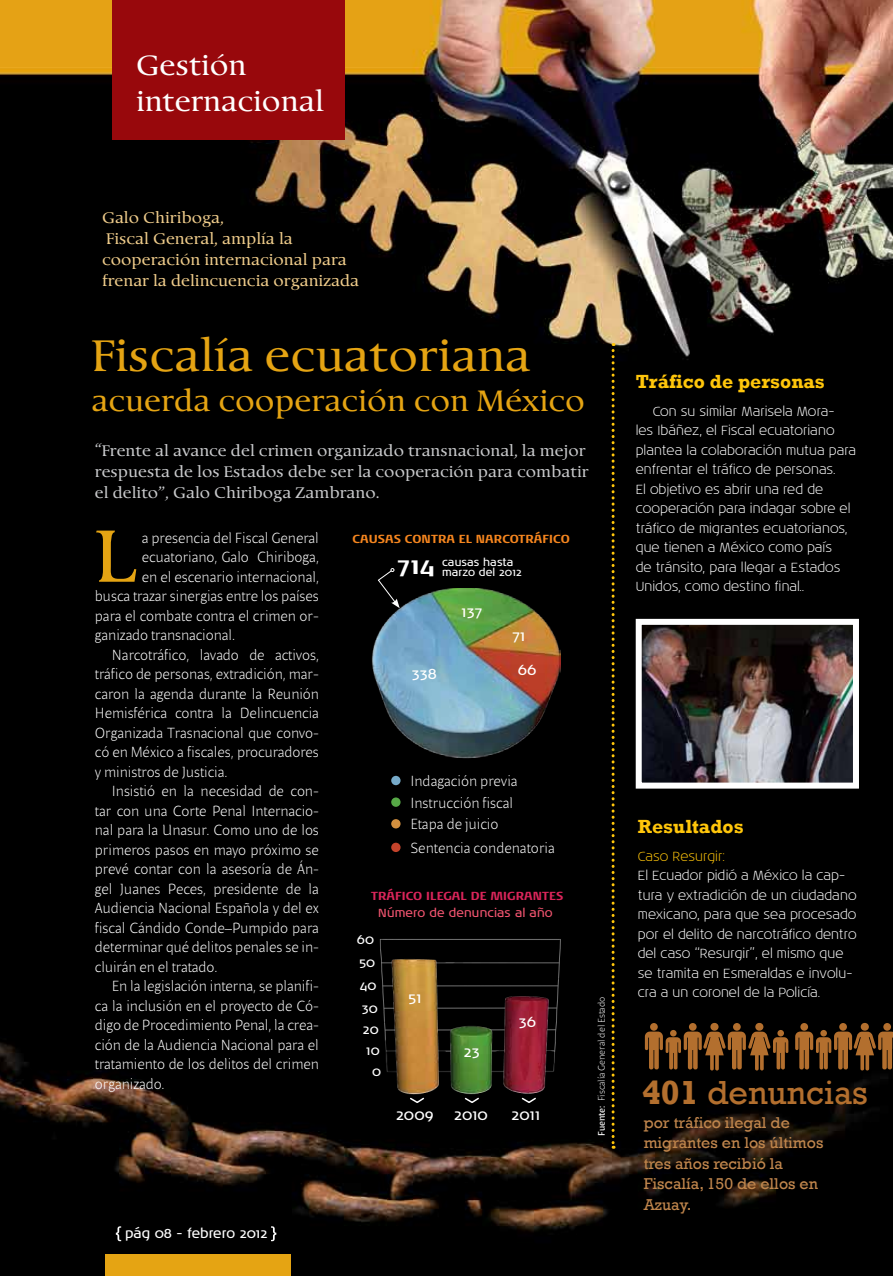
<style>
.page{position:relative;width:893px;height:1276px;background:#fff}
.page>*{position:absolute;margin:0;border:0;box-sizing:border-box;transform-origin:0 0}
.t1{font:79.05px "Berndal LT Std";color:#e5a413}
.t2{font:47.25px "Berndal LT Std";color:#e5a413}
.t3{font:34.2px "Rockwell";color:#b36f2e}
.t4{font:31.5px "Berndal LT Std";color:#e5a413}
.t5{font:30px/36px "Berndal LT Std";color:#fff}
.t6{font:700 23.85px "Noa LT Std";color:#fff}
.t7{font:700 19.5px "Rockwell";color:#ffc60b}
.t8{font:16.5px/21px "Berndal LT Std";color:#c7c8ca}
.t9{font:16.5px/21px "Berndal LT Std";color:#eecb8a}
.t10{font:16.05px/20.4px "Rockwell";color:#bf854c}
.t11{font:300 15px/21.6px "Beret LT Std";color:#fff}
.t12{font:15px "Noa LT Std";letter-spacing:.005em;color:#fff}
.t13{font:300 13.5px/19.5px "Noa LT Std";color:#fff}
.t14{font:13.5px "Noa LT Std";color:#fff}
.t15{font:300 13.5px "Noa LT Std";color:#ffc60b}
.t16{font:13.05px "Noa LT Std";color:#fff}
.t17{font:700 12px "Noa LT Std";letter-spacing:.005em;color:#f6861f}
.t18{font:700 12px "Noa LT Std";letter-spacing:.005em;color:#da255a}
.t19{font:12px "Noa LT Std";letter-spacing:.01em;color:#f0546f}
.t20{font:10.8px/10.8px "Noa LT Std";letter-spacing:.005em;color:#fff}
.t21{font:300 9.75px "Beret LT Std";letter-spacing:.005em;color:#fff}
.s1{font-weight:400}
.s2{font-weight:700}
</style>
<div class="page">
<img style="left:0;top:0;width:893px;height:1276px">
<img style="left:349px;top:923px;width:226px;height:176px">
<svg style="left:409px;top:1096px;width:16px;height:8px"></svg>
<svg style="left:463px;top:1096px;width:17px;height:8px"></svg>
<svg style="left:520px;top:1096px;width:17px;height:8px"></svg>
<div style="left:105px;top:1254px;width:185px;height:22px;background:#e5a413"></div>
<div style="left:112px;top:0;width:232px;height:140px;background:#98080c"></div>
<svg style="left:116px;top:1226px;width:5px;height:15px"></svg>
<svg style="left:271px;top:1226px;width:5px;height:15px"></svg>
<img style="left:643px;top:626px;width:209px;height:155px">
<div style="left:636px;top:619px;width:223px;height:169px;border:6px solid #fff"></div>
<svg style="left:612px;top:343px;width:3px;height:805px;background:#584403"></svg>
<img style="left:372px;top:589px;width:188px;height:170px">
<div style="left:391px;top:776px;width:10px;height:9px;background:#76aac9;border-radius:50%"></div>
<svg style="left:391px;top:797px;width:10px;height:10px"></svg>
<div style="left:391px;top:819px;width:10px;height:9px;background:#d3903f;border-radius:50%"></div>
<div style="left:391px;top:842px;width:10px;height:10px;background:#c4432b;border-radius:50%"></div>
<svg style="left:645px;top:1023px;width:143px;height:48px;background:#583616"></svg>
<svg style="left:795px;top:1023px;width:98px;height:48px;background:#5c3917"></svg>
<svg style="left:377px;top:568px;width:23px;height:40px"></svg>
<h3 class="t5" style="left:136px;top:48px;width:189px">Gestión internacional</h3>
<p class="t9" style="left:102px;top:207px;width:259px">Galo Chiriboga,<br>Fiscal General, amplía la cooperación internacional para frenar la delincuencia organizada</p>
<h2 class="t2" style="left:91px;top:331px;width:441px">Fiscalía ecuatoriana</h2>
<h3 class="t4" style="left:91px;top:384px;width:495px">acuerda cooperación con México</h3>
<p class="t8" style="left:95px;top:440px;width:495px">“Frente al avance del crimen organizado transnacional, la mejor respuesta de los Estados debe ser la cooperación para combatir el delito”, Galo Chiriboga Zambrano.</p>
<h1 class="t1" style="left:95px;top:514px;width:44px">L</h1>
<p class="t11" style="left:142px;top:526px;width:178px">a presencia del Fiscal General</p>
<p class="t11" style="left:142px;top:546px;width:178px">ecuatoriano, Galo Chiriboga,</p>
<p class="t11" style="left:142px;top:565px;width:178px">en el escenario internacional,</p>
<p class="t11" style="left:95px;top:585px;width:225px">busca trazar sinergias entre los países</p>
<p class="t11" style="left:95px;top:604px;width:226px">para el combate contra el crimen or-</p>
<p class="t11" style="left:95px;top:624px;width:142px">ganizado transnacional.</p>
<p class="t11" style="left:112px;top:643px;width:208px">Narcotráfico, lavado de activos,</p>
<p class="t11" style="left:95px;top:663px;width:225px">tráfico de personas, extradición, mar-</p>
<p class="t11" style="left:95px;top:682px;width:226px">caron la agenda durante la Reunión</p>
<p class="t11" style="left:95px;top:702px;width:226px">Hemisférica contra la Delincuencia</p>
<p class="t11" style="left:95px;top:721px;width:226px">Organizada Trasnacional que convo-</p>
<p class="t11" style="left:95px;top:741px;width:226px">có en México a fiscales, procuradores</p>
<p class="t11" style="left:95px;top:760px;width:134px">y ministros de Justicia.</p>
<p class="t11" style="left:112px;top:780px;width:208px">Insistió en la necesidad de con-</p>
<p class="t11" style="left:95px;top:799px;width:226px">tar con una Corte Penal Internacio-</p>
<p class="t11" style="left:95px;top:819px;width:225px">nal para la Unasur. Como uno de los</p>
<p class="t11" style="left:95px;top:838px;width:225px">primeros pasos en mayo próximo se</p>
<p class="t11" style="left:95px;top:858px;width:226px">prevé contar con la asesoría de Án-</p>
<p class="t11" style="left:95px;top:877px;width:225px">gel Juanes Peces, presidente de la</p>
<p class="t11" style="left:95px;top:897px;width:225px">Audiencia Nacional Española y del ex</p>
<p class="t11" style="left:95px;top:916px;width:225px">fiscal Cándido Conde–Pumpido para</p>
<p class="t11" style="left:95px;top:936px;width:226px">determinar qué delitos penales se in-</p>
<p class="t11" style="left:95px;top:955px;width:124px">cluirán en el tratado.</p>
<p class="t11" style="left:112px;top:975px;width:209px">En la legislación interna, se planifi-</p>
<p class="t11" style="left:95px;top:994px;width:225px">ca la inclusión en el proyecto de Có-</p>
<p class="t11" style="left:95px;top:1014px;width:226px">digo de Procedimiento Penal, la crea-</p>
<p class="t11" style="left:95px;top:1033px;width:225px">ción de la Audiencia Nacional para el</p>
<p class="t11" style="left:95px;top:1053px;width:226px">tratamiento de los delitos del crimen</p>
<p class="t11" style="left:95px;top:1072px;width:71px">organizado.</p>
<p class="t17" style="left:352px;top:532px;width:219px">CAUSAS CONTRA EL NARCOTRÁFICO</p>
<p class="t20" style="left:442px;top:557px;width:81px">causas hasta marzo del 2012</p>
<h3 class="t6" style="left:397px;top:551px;width:40px">714</h3>
<p class="t12" style="left:412px;top:664px;width:27px">338</p>
<p class="t12" style="left:461px;top:603px;width:22px">137</p>
<p class="t12" style="left:512px;top:627px;width:15px">71</p>
<p class="t12" style="left:518px;top:661px;width:20px">66</p>
<p class="t11" style="left:410px;top:770px;width:109px">Indagación previa<br>Instrucción fiscal<br>Etapa de juicio</p>
<p class="t11" style="left:410px;top:836px;width:146px">Sentencia condenatoria</p>
<p class="t18" style="left:371px;top:889px;width:194px">TRÁFICO ILEGAL DE MIGRANTES</p>
<p class="t19" style="left:378px;top:905px;width:176px">Número de denuncias al año</p>
<p class="t16" style="left:357px;top:931px;width:19px">60</p>
<p class="t16" style="left:359px;top:955px;width:18px">50</p>
<p class="t16" style="left:360px;top:978px;width:18px">40</p>
<p class="t16" style="left:362px;top:1000px;width:18px">30</p>
<p class="t16" style="left:363px;top:1022px;width:17px">20</p>
<p class="t16" style="left:366px;top:1042px;width:15px">10</p>
<p class="t16" style="left:372px;top:1063px;width:11px">0</p>
<p class="t12" style="left:408px;top:988px;width:15px">51</p>
<p class="t12" style="left:464px;top:1042px;width:18px">23</p>
<p class="t12" style="left:519px;top:1012px;width:19px">36</p>
<p class="t12" style="left:396px;top:1106px;width:39px">2009</p>
<p class="t12" style="left:454px;top:1106px;width:35px">2010</p>
<p class="t12" style="left:512px;top:1106px;width:30px">2011</p>
<p class="t21" style="left:595px;top:1135px;width:140px;rotate:-90deg"><span class="s1">Fuente:</span> Fiscalía General del Estado</p>
<p class="t14" style="left:125px;top:1225px;width:144px">pág 08 - febrero 2012</p>
<h3 class="t7" style="left:636px;top:369px;width:191px">Tráfico de personas</h3>
<p class="t13" style="left:636px;top:402px;width:222px;text-indent:17px">Con su similar Marisela Mora-<br>les Ibáñez, el Fiscal ecuatoriano plantea la colaboración mutua para enfrentar el tráfico de personas.<br>El objetivo es abrir una red de cooperación para indagar sobre el tráfico de migrantes ecuatorianos, que tienen a México como país<br>de tránsito, para llegar a Estados<br>Unidos, como destino final..</p>
<h3 class="t7" style="left:638px;top:814px;width:107px">Resultados</h3>
<p class="t15" style="left:638px;top:848px;width:89px">Caso Resurgir:</p>
<p class="t13" style="left:638px;top:866px;width:220px">El Ecuador pidió a México la cap&shy;tura y extradición de un ciudadano mexicano, para que sea procesado por el delito de narcotráfico dentro del caso “Resurgir”, el mismo que se tramita en Esmeraldas e involu&shy;cra a un coronel de la Policía.</p>
<h3 class="t3" style="left:642px;top:1072px;width:227px"><span class="s2">401</span> denuncias</h3>
<p class="t10" style="left:644px;top:1112px;width:181px">por tráfico ilegal de migrantes en los últimos tres años recibió la<br>Fiscalía, 150 de ellos en<br>Azuay.</p>
</div>
